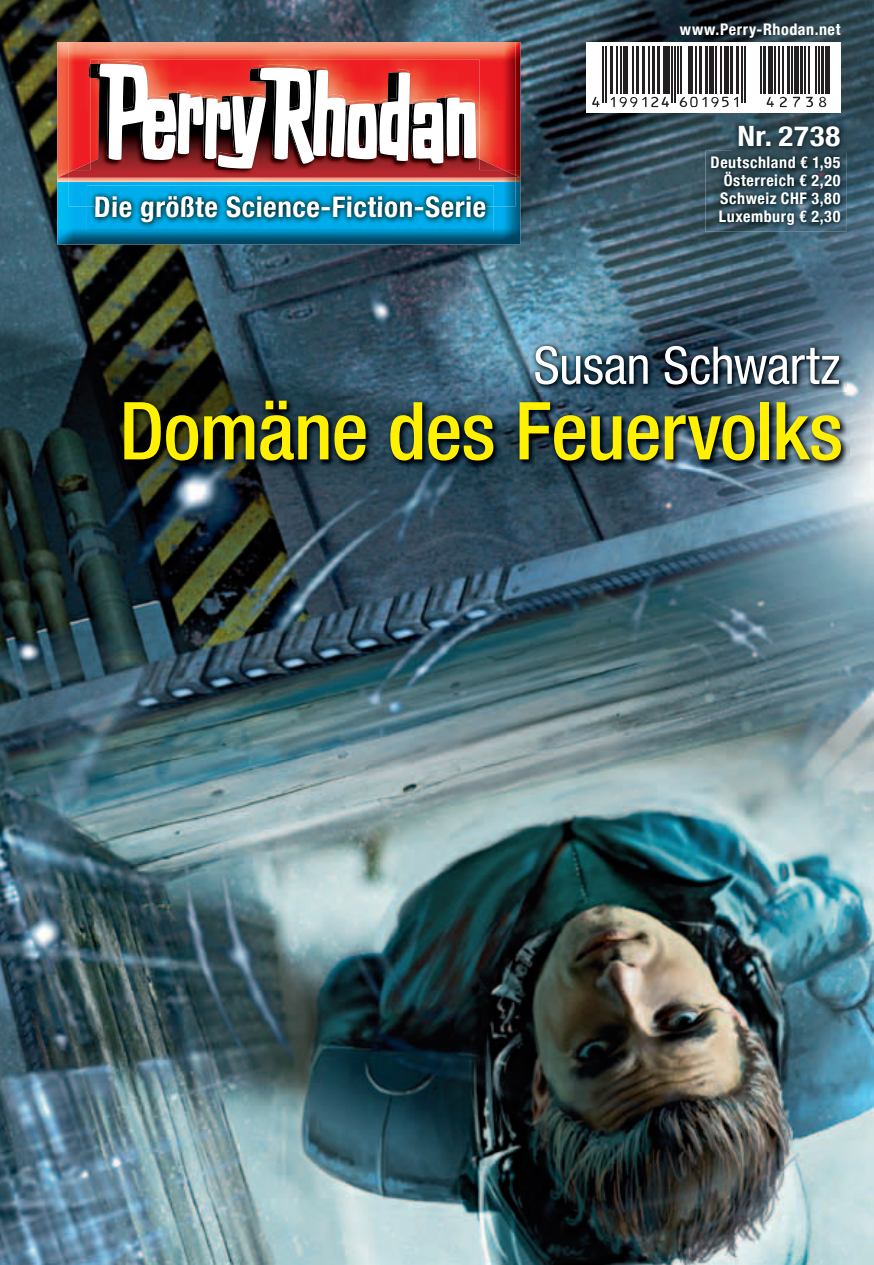
<style>
.page{position:relative;width:874px;height:1265px;background:#fff}
.page>*{position:absolute;margin:0;border:0;box-sizing:border-box;transform-origin:0 0}
.t1{font:500 condensed 80px "Helvetica Neue LT Pro";letter-spacing:-.015em;color:#fff101}
.t2{font:condensed 52px "Helvetica Neue LT Pro";letter-spacing:-.01em;color:#fff}
.t3{font:700 condensed 29px "Helvetica Neue";letter-spacing:.02em;color:#fff}
.t4{font:700 condensed 28px "Helvetica Neue LT Com";letter-spacing:.025em;color:#fff;scale:1.1 1}
.t5{font:700 condensed 16px/18px "Helvetica Neue LT Com";letter-spacing:.035em;color:#fff;text-align:right}
</style>
<div class="page">
<img style="left:0;top:0;width:873px;height:1264px">
<img style="left:58px;top:42px;width:462px;height:202px">
<img style="left:57px;top:42px;width:1px;height:202px">
<img style="left:87px;top:206px;width:406px;height:25px">
<img style="left:95px;top:206px;width:390px;height:17px">
<img style="left:69px;top:175px;width:446px;height:31px">
<img style="left:95px;top:196px;width:390px;height:10px">
<img style="left:69px;top:42px;width:446px;height:133px">
<svg style="left:89px;top:64px;width:2px;height:14px"></svg>
<svg style="left:57px;top:170px;width:12px;height:12px"></svg>
<img style="left:74px;top:159px;width:429px;height:12px">
<img style="left:91px;top:60px;width:252px;height:4px">
<img style="left:98px;top:61px;width:71px;height:3px">
<img style="left:91px;top:64px;width:388px;height:113px">
<svg style="left:99px;top:63px;width:377px;height:106px"></svg>
<svg style="left:586px;top:42px;width:254px;height:71px"></svg>
<hr style="left:602px;top:46px;width:1px;height:57px;background:#231f20">
<hr style="left:605px;top:46px;width:1px;height:57px;background:#231f20">
<hr style="left:610px;top:46px;width:2px;height:48px;background:#231f20">
<hr style="left:616px;top:46px;width:1px;height:48px;background:#231f20">
<hr style="left:620px;top:46px;width:1px;height:48px;background:#231f20">
<hr style="left:623px;top:46px;width:4px;height:48px;background:#231f20">
<hr style="left:632px;top:46px;width:1px;height:48px;background:#231f20">
<hr style="left:635px;top:46px;width:3px;height:48px;background:#231f20">
<hr style="left:641px;top:46px;width:3px;height:48px;background:#231f20">
<hr style="left:647px;top:46px;width:1px;height:48px;background:#231f20">
<hr style="left:652px;top:46px;width:2px;height:48px;background:#231f20">
<hr style="left:656px;top:46px;width:3px;height:48px;background:#231f20">
<svg style="left:662px;top:46px;width:4px;height:48px"></svg>
<hr style="left:668px;top:46px;width:1px;height:48px;background:#231f20">
<hr style="left:671px;top:46px;width:1px;height:57px;background:#231f20">
<hr style="left:674px;top:46px;width:1px;height:57px;background:#231f20">
<hr style="left:677px;top:46px;width:1px;height:48px;background:#231f20">
<hr style="left:680px;top:46px;width:1px;height:48px;background:#231f20">
<hr style="left:688px;top:46px;width:4px;height:48px;background:#231f20">
<hr style="left:695px;top:46px;width:1px;height:48px;background:#231f20">
<hr style="left:698px;top:46px;width:3px;height:48px;background:#231f20">
<hr style="left:704px;top:46px;width:3px;height:48px;background:#231f20">
<hr style="left:709px;top:46px;width:4px;height:48px;background:#231f20">
<hr style="left:715px;top:46px;width:1px;height:48px;background:#231f20">
<hr style="left:719px;top:46px;width:1px;height:48px;background:#231f20">
<hr style="left:724px;top:46px;width:4px;height:48px;background:#231f20">
<hr style="left:730px;top:46px;width:2px;height:48px;background:#231f20">
<hr style="left:736px;top:46px;width:2px;height:48px;background:#231f20">
<hr style="left:740px;top:46px;width:1px;height:57px;background:#231f20">
<hr style="left:743px;top:46px;width:1px;height:57px;background:#231f20">
<hr style="left:759px;top:46px;width:1px;height:48px;background:#231f20">
<hr style="left:762px;top:46px;width:3px;height:48px;background:#231f20">
<hr style="left:768px;top:46px;width:4px;height:48px;background:#231f20">
<hr style="left:774px;top:46px;width:1px;height:48px;background:#231f20">
<hr style="left:777px;top:46px;width:1px;height:48px;background:#231f20">
<hr style="left:782px;top:46px;width:1px;height:48px;background:#231f20">
<hr style="left:786px;top:46px;width:3px;height:48px;background:#231f20">
<hr style="left:791px;top:46px;width:1px;height:48px;background:#231f20">
<div style="left:793px;top:46px;width:5px;height:48px;background:#231f20"></div>
<hr style="left:799px;top:46px;width:3px;height:48px;background:#231f20">
<hr style="left:804px;top:46px;width:1px;height:48px;background:#231f20">
<hr style="left:807px;top:46px;width:1px;height:48px;background:#231f20">
<hr style="left:815px;top:46px;width:1px;height:48px;background:#231f20">
<hr style="left:817px;top:46px;width:2px;height:48px;background:#231f20">
<hr style="left:820px;top:46px;width:3px;height:48px;background:#231f20">
<hr style="left:825px;top:46px;width:4px;height:48px;background:#231f20">
<svg style="left:591px;top:97px;width:8px;height:10px"></svg>
<svg style="left:610px;top:97px;width:58px;height:10px"></svg>
<svg style="left:679px;top:97px;width:58px;height:10px"></svg>
<svg style="left:766px;top:97px;width:7px;height:10px"></svg>
<svg style="left:779px;top:97px;width:7px;height:10px"></svg>
<svg style="left:792px;top:97px;width:7px;height:10px"></svg>
<svg style="left:805px;top:97px;width:7px;height:10px"></svg>
<svg style="left:818px;top:97px;width:7px;height:10px"></svg>
<img style="left:705px;top:151px;width:140px;height:80px">
<img style="left:732px;top:120px;width:113px;height:32px">
<img style="left:530px;top:341px;width:316px;height:50px">
<img style="left:120px;top:397px;width:729px;height:72px">
<p class="t5" style="left:679px;top:21px;width:162px">www.Perry-Rhodan.net</p>
<h3 class="t3" style="left:94px;top:189px;width:393px">Die größte Science-Fiction-Serie</h3>
<h3 class="t4" style="left:737px;top:119px;width:95px">Nr. 2738</h3>
<p class="t5" style="left:710px;top:154px;width:131px">Deutschland € 1,95<br>Österreich € 2,20<br>Schweiz CHF 3,80<br>Luxemburg € 2,30</p>
<h2 class="t2" style="left:533px;top:335px;width:308px">Susan Schwartz</h2>
<h1 class="t1" style="left:119px;top:383px;width:724px">Domäne des Feuervolks</h1>
</div>
